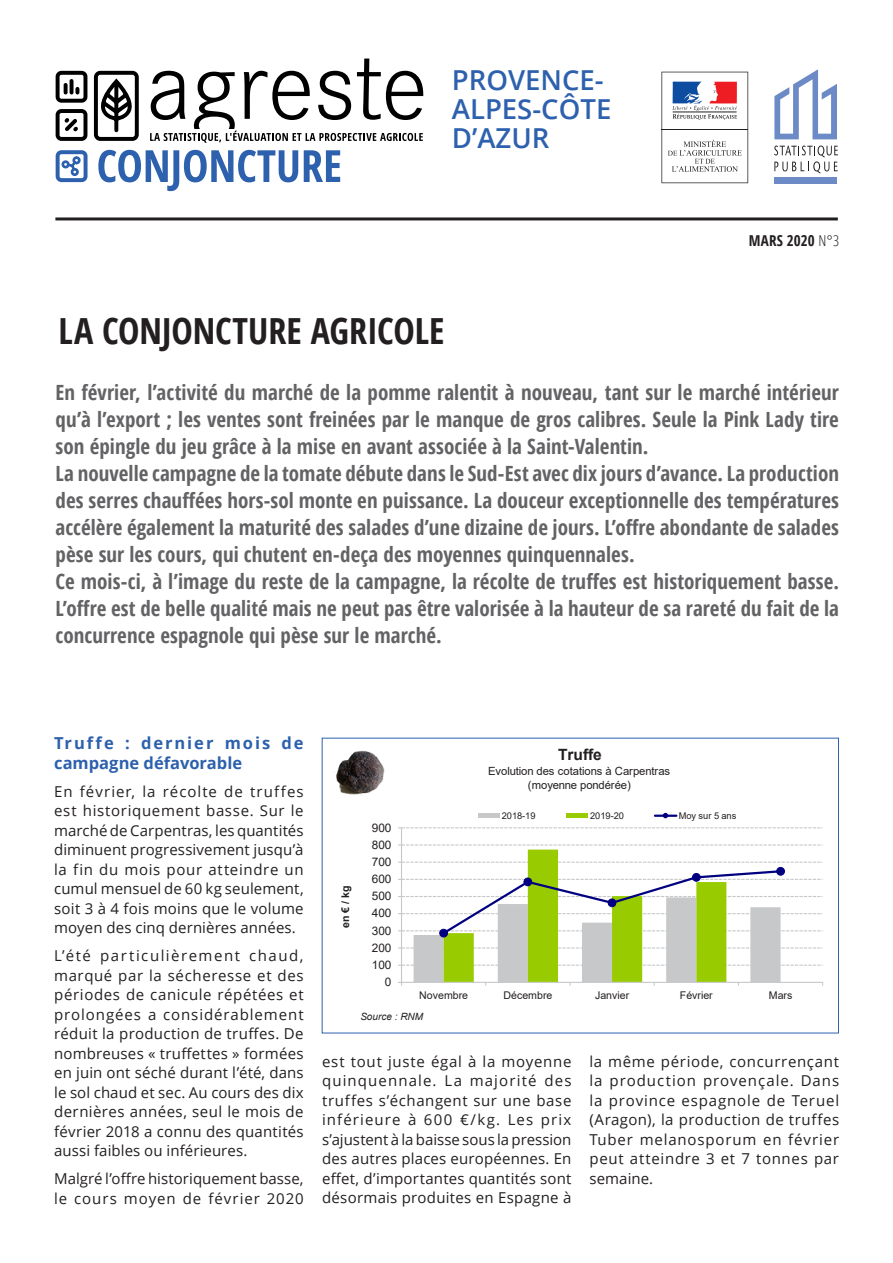
<style>
.page{position:relative;width:893px;height:1263px;background:#fff}
.page>*{position:absolute;margin:0;border:0;box-sizing:border-box;transform-origin:0 0}
.Surtitre{font:700 36px "Open Sans Condensed";color:#231f20}
.t1{font:600 27.6px/29.1px "Open Sans";color:#2d61ae}
.Intro{font:700 21px/27px "Open Sans Condensed";letter-spacing:.005em;color:#636366;text-align:justify}
.t2{font:700 16.5px/19.8px "Open Sans";letter-spacing:.005em;color:#2d60ad}
.t3{font:700 15.6px "Arial";letter-spacing:-.005em;color:#231f20}
.t4{font:15px/19.5px "Open Sans";letter-spacing:.015em;color:#231f20;text-align:justify}
.t5{font:700 15px "Open Sans Condensed";letter-spacing:.01em;color:#231f20}
.t6{font:11.85px "Arial";letter-spacing:-.005em;color:#231f20}
.t7{font:11.25px/13.8px "Arial";letter-spacing:-.01em;color:#231f20;text-align:center}
.t8{font:10.65px "Arial";color:#231f20}
.t9{font:700 10.65px "Arial";color:#231f20}
.t10{font:italic 10.05px "Arial";color:#231f20}
.t11{font:9.3px "Arial";letter-spacing:-.005em;color:#231f20}
.s1{font-weight:300}
</style>
<div class="page">
<svg style="left:56px;top:59px;width:367px;height:84px"></svg>
<svg style="left:56px;top:150px;width:32px;height:32px"></svg>
<svg style="left:98px;top:150px;width:200px;height:41px"></svg>
<svg style="left:304px;top:150px;width:36px;height:32px"></svg>
<svg style="left:661px;top:72px;width:87px;height:111px"></svg>
<div style="left:774px;top:177px;width:63px;height:7px;background:#6c8bc6"></div>
<svg style="left:774px;top:146px;width:64px;height:28px"></svg>
<svg style="left:774px;top:69px;width:63px;height:70px"></svg>
<hr style="left:55px;top:217px;width:783px;height:3px;background:#231f20">
<hr style="left:401px;top:828px;width:1px;height:154px;background:#c7c8ca">
<svg style="left:398px;top:827px;width:425px;height:1px"></svg>
<svg style="left:398px;top:844px;width:425px;height:141px"></svg>
<div style="left:440px;top:929px;width:7px;height:8px;background:#000080;border-radius:50%"></div>
<div style="left:439px;top:929px;width:9px;height:8px;border:1px solid #000080;border-radius:50%"></div>
<div style="left:524px;top:878px;width:8px;height:8px;background:#000080;border-radius:50%"></div>
<div style="left:524px;top:878px;width:8px;height:8px;border:1px solid #000080;border-radius:50%"></div>
<div style="left:608px;top:899px;width:8px;height:8px;background:#000080;border-radius:50%"></div>
<div style="left:608px;top:899px;width:8px;height:8px;border:1px solid #000080;border-radius:50%"></div>
<div style="left:692px;top:873px;width:8px;height:8px;background:#000080;border-radius:50%"></div>
<div style="left:692px;top:873px;width:8px;height:8px;border:1px solid #000080;border-radius:50%"></div>
<div style="left:777px;top:867px;width:7px;height:8px;background:#000080;border-radius:50%"></div>
<div style="left:776px;top:867px;width:9px;height:8px;border:1px solid #000080;border-radius:50%"></div>
<div style="left:478px;top:813px;width:21px;height:5px;background:#c7c8ca"></div>
<div style="left:566px;top:813px;width:22px;height:5px;background:#9c0"></div>
<hr style="left:655px;top:815px;width:21px;height:2px;background:#000080">
<svg style="left:663px;top:813px;width:5px;height:5px"></svg>
<img style="left:334px;top:750px;width:51px;height:46px">
<p class="t1" style="left:452px;top:65px;width:161px">PROVENCE-<br>ALPES-CÔTE<br>D’AZUR</p>
<p class="t5" style="left:749px;top:230px;width:92px">MARS 2020 <span class="s1">N°3</span></p>
<p class="Surtitre" style="left:59px;top:306px;width:387px">LA CONJONCTURE AGRICOLE</p>
<p class="Intro" style="left:56px;top:378px;width:785px">En février, l’activité du marché de la pomme ralentit à nouveau, tant sur le marché intérieur qu’à l’export ; les ventes sont freinées par le manque de gros calibres. Seule la Pink Lady tire son épingle du jeu grâce à la mise en avant associée à la Saint-Valentin.</p>
<p class="Intro" style="left:56px;top:459px;width:785px">La nouvelle campagne de la tomate débute dans le Sud-Est avec dix jours d’avance. La production des serres chauffées hors-sol monte en puissance. La douceur exceptionnelle des températures accélère également la maturité des salades d’une dizaine de jours. L’offre abondante de salades pèse sur les cours, qui chutent en-deça des moyennes quinquennales.</p>
<p class="Intro" style="left:56px;top:567px;width:785px">Ce mois-ci, à l’image du reste de la campagne, la récolte de truffes est historiquement basse.<br>L’offre est de belle qualité mais ne peut pas être valorisée à la hauteur de sa rareté du fait de la concurrence espagnole qui pèse sur le marché.</p>
<p class="t2" style="left:54px;top:732px;width:251px">Truffe : dernier mois de campagne défavorable</p>
<p class="t4" style="left:54px;top:781px;width:251px">En février, la récolte de truffes est historiquement basse. Sur le marché de Carpentras, les quantités diminuent progressivement jusqu’à la fin du mois pour atteindre un cumul mensuel de 60 kg seulement, soit 3 à 4 fois moins que le volume moyen des cinq dernières années.</p>
<p class="t4" style="left:54px;top:945px;width:251px">L’été particulièrement chaud, marqué par la sécheresse et des périodes de canicule répétées et prolongées a considérablement réduit la production de truffes. De nombreuses « truffettes » formées en juin ont séché durant l’été, dans le sol chaud et sec. Au cours des dix dernières années, seul le mois de février 2018 a connu des quantités aussi faibles ou inférieures.</p>
<p class="t4" style="left:54px;top:1168px;width:251px">Malgré l’offre historiquement basse, le cours moyen de février 2020</p>
<p class="t3" style="left:558px;top:744px;width:45px">Truffe</p>
<p class="t7" style="left:488px;top:764px;width:184px">Evolution des cotations à Carpentras (moyenne pondérée)</p>
<p class="t9" style="left:338px;top:928px;width:44px;rotate:-90deg">en € / kg</p>
<p class="t6" style="left:372px;top:819px;width:21px">900</p>
<p class="t6" style="left:372px;top:836px;width:21px">800</p>
<p class="t6" style="left:372px;top:854px;width:21px">700</p>
<p class="t6" style="left:372px;top:871px;width:21px">600</p>
<p class="t6" style="left:372px;top:888px;width:21px">500</p>
<p class="t6" style="left:372px;top:905px;width:21px">400</p>
<p class="t6" style="left:372px;top:922px;width:21px">300</p>
<p class="t6" style="left:372px;top:939px;width:21px">200</p>
<p class="t6" style="left:372px;top:957px;width:21px">100</p>
<p class="t6" style="left:385px;top:974px;width:8px">0</p>
<p class="t11" style="left:502px;top:809px;width:35px">2018-19</p>
<p class="t11" style="left:590px;top:809px;width:35px">2019-20</p>
<p class="t11" style="left:679px;top:809px;width:59px">Moy sur 5 ans</p>
<p class="t8" style="left:419px;top:987px;width:50px">Novembre</p>
<p class="t8" style="left:503px;top:987px;width:50px">Décembre</p>
<p class="t8" style="left:595px;top:987px;width:36px">Janvier</p>
<p class="t8" style="left:680px;top:987px;width:34px">Février</p>
<p class="t8" style="left:769px;top:987px;width:25px">Mars</p>
<p class="t10" style="left:360px;top:1010px;width:64px">Source : RNM</p>
<p class="t4" style="left:322px;top:1051px;width:251px">est tout juste égal à la moyenne quinquennale. La majorité des truffes s’échangent sur une base inférieure à 600 €/kg. Les prix s’ajustent à la baisse sous la pression des autres places européennes. En effet, d’importantes quantités sont désormais produites en Espagne à</p>
<p class="t4" style="left:589px;top:1051px;width:251px">la même période, concurrençant la production provençale. Dans la province espagnole de Teruel (Aragon), la production de truffes Tuber melanosporum en février peut atteindre 3 et 7 tonnes par semaine.</p>
</div>
